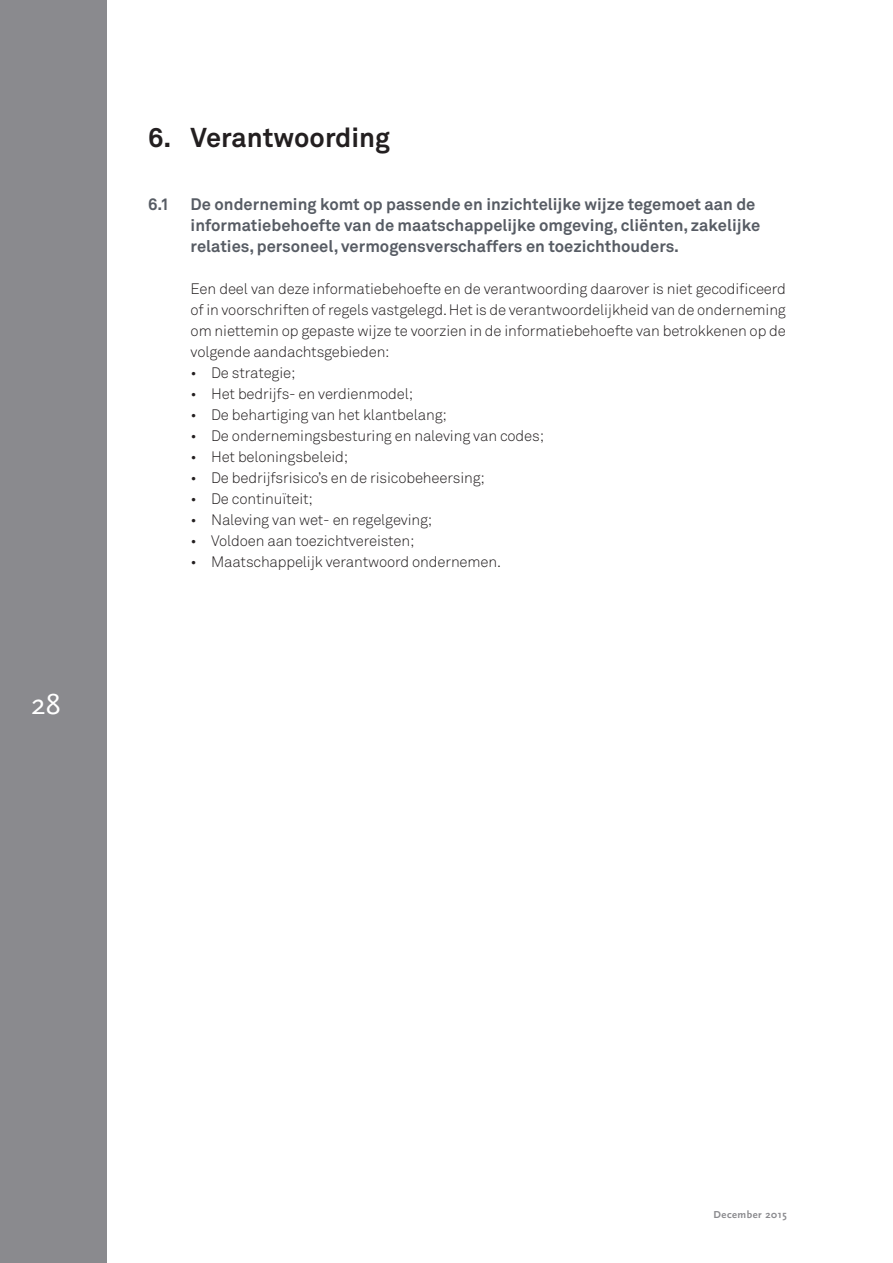
<style>
.page{position:relative;width:893px;height:1263px;background:#fff}
.page>*{position:absolute;margin:0;border:0;box-sizing:border-box;transform-origin:0 0}
.t1{font:30px "Scala Sans Caps";color:#fff}
.t2{font:700 27px "Akkurat Pro";color:#231f20}
.t3{font:700 16.5px/21px "Akkurat Pro";color:#575c64}
.t4{font:300 15px/21px "Akkurat";letter-spacing:-.01em;color:#231f20;text-align:justify}
.t5{font:700 10.5px "Scala Sans";letter-spacing:.05em;color:#8a8a8e}
</style>
<div class="page">
<div style="left:0;top:0;width:106px;height:1263px;background:#8a8a8e"></div>
<h1 class="t1" style="left:31px;top:688px;width:31px">28</h1>
<h2 class="t2" style="left:148px;top:121px;width:243px">6. Verantwoording</h2>
<p class="t3" style="left:148px;top:194px;width:23px">6.1</p>
<p class="t3" style="left:191px;top:194px;width:571px">De onderneming komt op passende en inzichtelijke wijze tegemoet aan de informatiebehoefte van de maatschappelijke omgeving, cliënten, zakelijke relaties, personeel, vermogensverschaffers en toezichthouders.</p>
<p class="t4" style="left:191px;top:278px;width:597px">Een deel van deze informatiebehoefte en de verantwoording daarover is niet gecodificeerd of in voorschriften of regels vastgelegd. Het is de verantwoordelijkheid van de onderneming om niettemin op gepaste wijze te voorzien in de informatiebehoefte van betrokkenen op de volgende aandachtsgebieden:</p>
<p class="t4" style="left:191px;top:362px;width:106px">• De strategie;</p>
<p class="t4" style="left:191px;top:383px;width:224px">• Het bedrijfs- en verdienmodel;</p>
<p class="t4" style="left:191px;top:404px;width:258px">• De behartiging van het klantbelang;</p>
<p class="t4" style="left:191px;top:425px;width:355px">• De ondernemingsbesturing en naleving van codes;</p>
<p class="t4" style="left:191px;top:446px;width:159px">• Het beloningsbeleid;</p>
<p class="t4" style="left:191px;top:467px;width:296px">• De bedrijfsrisico’s en de risicobeheersing;</p>
<p class="t4" style="left:191px;top:488px;width:124px">• De continuïteit;</p>
<p class="t4" style="left:191px;top:509px;width:243px">• Naleving van wet- en regelgeving;</p>
<p class="t4" style="left:191px;top:530px;width:225px">• Voldoen aan toezichtvereisten;</p>
<p class="t4" style="left:191px;top:551px;width:312px">• Maatschappelijk verantwoord ondernemen.</p>
<p class="t5" style="left:714px;top:1209px;width:75px">December 2015</p>
</div>
